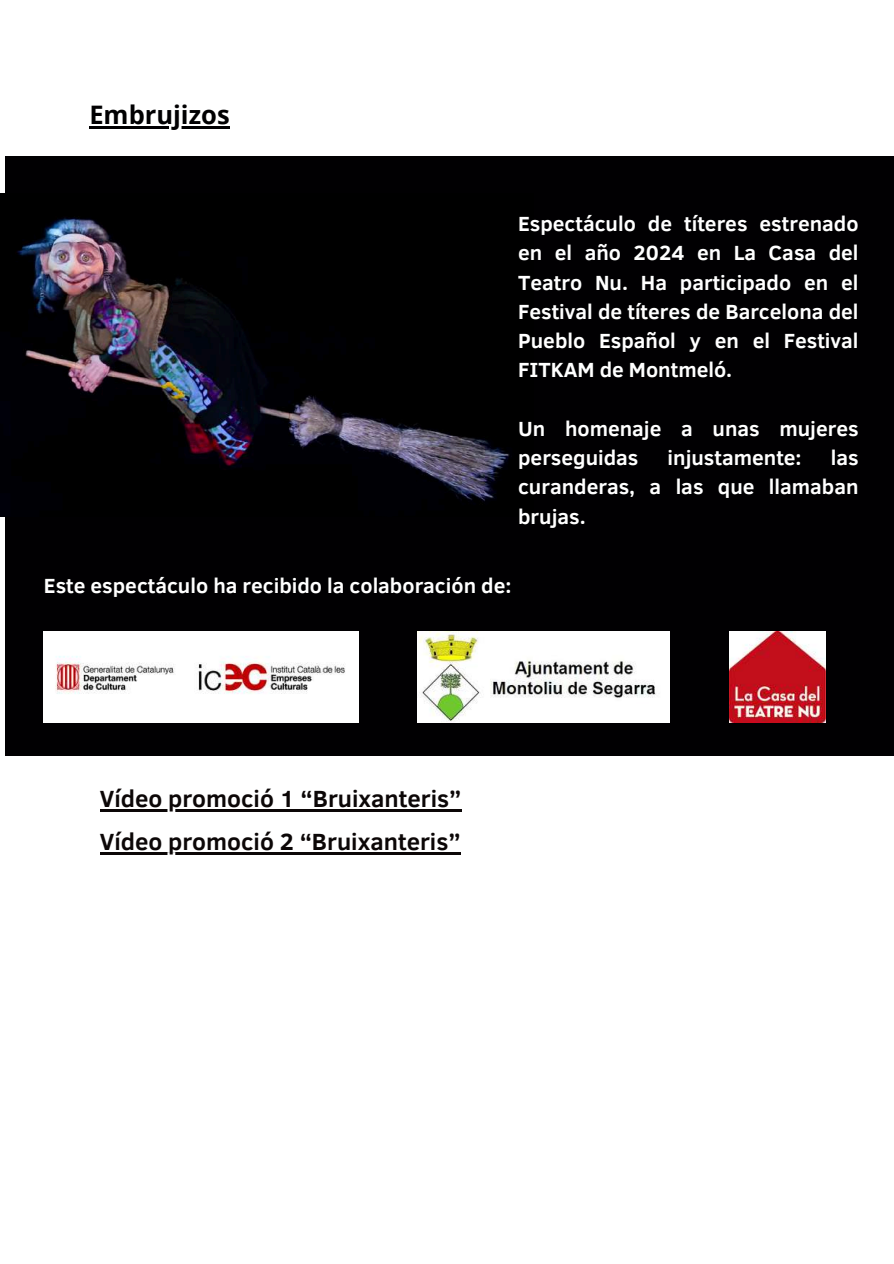
<style>
.page{position:relative;width:894px;height:1264px;background:#fff}
.page>*{position:absolute;margin:0;border:0;box-sizing:border-box;transform-origin:0 0}
.t1{font:700 25.5px "Open Sans";color:#010002}
.t2{font:700 24px/43.5px "Clear Sans";color:#0c0707}
.t3{font:700 21px/29.2px "Clear Sans";color:#fff;text-align:justify}
</style>
<div class="page">
<div style="left:5px;top:156px;width:888px;height:600px;background:#010002"></div>
<img style="left:0;top:193px;width:510px;height:323px">
<img style="left:418px;top:631px;width:250px;height:92px">
<img style="left:44px;top:631px;width:314px;height:92px">
<img style="left:729px;top:631px;width:96px;height:92px">
<hr style="left:100px;top:809px;width:361px;height:2px;background:#0c0707">
<hr style="left:100px;top:852px;width:360px;height:3px;background:#0c0707">
<hr style="left:89px;top:126px;width:140px;height:2px;background:#010002">
<p class="t1" style="left:89px;top:96px;width:142px">Embrujizos</p>
<p class="t3" style="left:518px;top:208px;width:342px">Espectáculo de títeres estrenado en el año 2024 en La Casa del Teatro Nu. Ha participado en el Festival de títeres de Barcelona del Pueblo Español y en el Festival FITKAM de Montmeló.</p>
<p class="t3" style="left:518px;top:413px;width:342px">Un homenaje a unas mujeres perseguidas</p>
<p class="t3" style="left:518px;top:442px;width:342px;text-indent:312px">las curanderas, a las que llamaban brujas.</p>
<p class="t3" style="left:667px;top:442px;width:135px">injustamente:</p>
<p class="t3" style="left:44px;top:570px;width:469px">Este espectáculo ha recibido la colaboración de:</p>
<p class="t2" style="left:100px;top:775px;width:363px">Vídeo promoció 1 “Bruixanteris”<br>Vídeo promoció 2 “Bruixanteris”</p>
</div>
